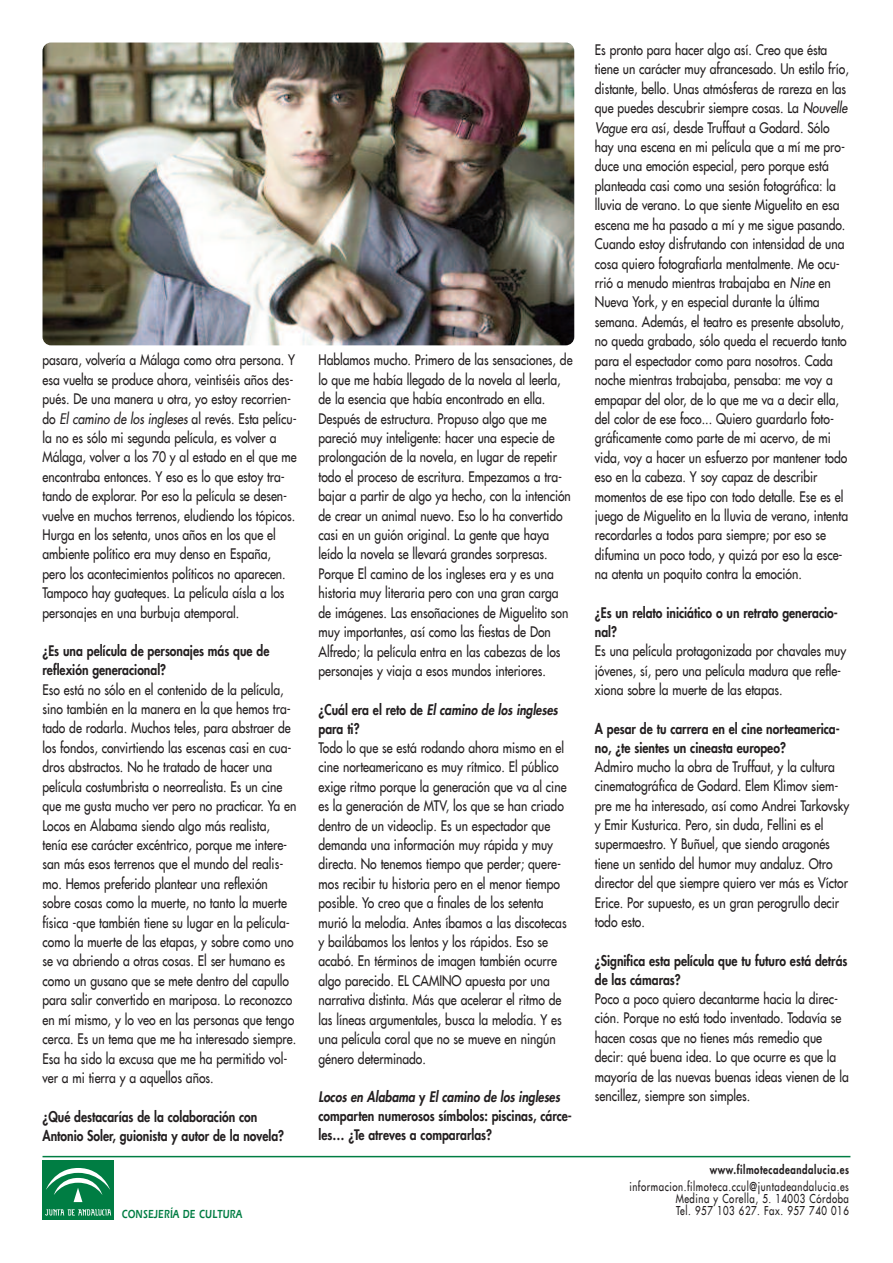
<style>
.page{position:relative;width:893px;height:1263px;background:#fff}
.page>*{position:absolute;margin:0;border:0;box-sizing:border-box;transform-origin:0 0}
.t1{font:14.25px/19.4px "Futura LT";color:#231f20;scale:.85 1}
.t2{font:800 14.25px/19px "Futura LT";color:#231f20;scale:.85 1}
.t3{font:12px/12px "Futura LT";letter-spacing:.06em;color:#231f20;text-align:right;scale:.8 1}
.t4{font:800 12px "Futura LT";letter-spacing:.06em;color:#231f20;scale:.8 1}
.t5{font:12px "Erie Black Plain";letter-spacing:.03em;color:#007d43;scale:.75 1}
.s1{font-style:italic}
</style>
<div class="page">
<hr style="left:43px;top:1156px;width:807px;height:1px;background:#007d43">
<img style="left:43px;top:43px;width:531px;height:302px;border-radius:9px">
<div style="left:43px;top:1160px;width:71px;height:60px;background:#007d43"></div>
<svg style="left:45px;top:1209px;width:66px;height:6px"></svg>
<svg style="left:46px;top:1168px;width:64px;height:35px"></svg>
<p class="t1" style="left:43px;top:350px;width:301px">pasara, volvería a Málaga como otra persona. Y esa vuelta se produce ahora, veintiséis años des&shy;pués. De una manera u otra, yo estoy recorrien&shy;do <span class="s1">El camino de los ingleses</span> al revés. Esta pelícu&shy;la no es sólo mi segunda película, es volver a Málaga, volver a los 70 y al estado en el que me encontraba entonces. Y eso es lo que estoy tra&shy;tando de explorar. Por eso la película se desen&shy;vuelve en muchos terrenos, eludiendo los tópicos.<br>Hurga en los setenta, unos años en los que el ambiente político era muy denso en España, pero los acontecimientos políticos no aparecen.<br>Tampoco hay guateques. La película aísla a los personajes en una burbuja atemporal.</p>
<p class="t2" style="left:43px;top:641px;width:268px">¿Es una película de personajes más que de reflexión generacional?</p>
<p class="t1" style="left:43px;top:679px;width:300px">Eso está no sólo en el contenido de la película, sino también en la manera en la que hemos tra&shy;tado de rodarla. Muchos teles, para abstraer de los fondos, convirtiendo las escenas casi en cua&shy;dros abstractos. No he tratado de hacer una película costumbrista o neorrealista. Es un cine que me gusta mucho ver pero no practicar. Ya en Locos en Alabama siendo algo más realista, tenía ese carácter excéntrico, porque me intere&shy;san más esos terrenos que el mundo del realis&shy;mo. Hemos preferido plantear una reflexión sobre cosas como la muerte, no tanto la muerte física -que también tiene su lugar en la película&shy;como la muerte de las etapas, y sobre como uno se va abriendo a otras cosas. El ser humano es como un gusano que se mete dentro del capullo para salir convertido en mariposa. Lo reconozco en mí mismo, y lo veo en las personas que tengo cerca. Es un tema que me ha interesado siempre.<br>Esa ha sido la excusa que me ha permitido vol&shy;ver a mi tierra y a aquellos años.</p>
<p class="t2" style="left:42px;top:1106px;width:286px">¿Qué destacarías de la colaboración con<br>Antonio Soler, guionista y autor de la novela?</p>
<p class="t1" style="left:318px;top:350px;width:300px">Hablamos mucho. Primero de las sensaciones, de lo que me había llegado de la novela al leerla, de la esencia que había encontrado en ella.<br>Después de estructura. Propuso algo que me pareció muy inteligente: hacer una especie de prolongación de la novela, en lugar de repetir todo el proceso de escritura. Empezamos a tra&shy;bajar a partir de algo ya hecho, con la intención de crear un animal nuevo. Eso lo ha convertido casi en un guión original. La gente que haya leído la novela se llevará grandes sorpresas.<br>Porque El camino de los ingleses era y es una historia muy literaria pero con una gran carga de imágenes. Las ensoñaciones de Miguelito son muy importantes, así como las fiestas de Don Alfredo; la película entra en las cabezas de los personajes y viaja a esos mundos interiores.</p>
<p class="t2" style="left:318px;top:699px;width:283px">¿Cuál era el reto de <span class="s1">El camino de los ingleses </span>para ti?</p>
<p class="t1" style="left:318px;top:738px;width:294px">Todo lo que se está rodando ahora mismo en el cine norteamericano es muy rítmico. El público exige ritmo porque la generación que va al cine es la generación de MTV, los que se han criado dentro de un videoclip. Es un espectador que demanda una información muy rápida y muy directa. No tenemos tiempo que perder; quere&shy;mos recibir tu historia pero en el menor tiempo posible. Yo creo que a finales de los setenta murió la melodía. Antes íbamos a las discotecas y bailábamos los lentos y los rápidos. Eso se acabó. En términos de imagen también ocurre algo parecido. EL CAMINO apuesta por una narrativa distinta. Más que acelerar el ritmo de las líneas argumentales, busca la melodía. Y es una película coral que no se mueve en ningún género determinado.</p>
<p class="t2" style="left:318px;top:1087px;width:300px"><span class="s1">Locos en Alabama</span> y <span class="s1">El camino de los ingleses </span>comparten numerosos símbolos: piscinas, cárce&shy;les… ¿Te atreves a compararlas?</p>
<p class="t1" style="left:595px;top:40px;width:300px">Es pronto para hacer algo así. Creo que ésta tiene un carácter muy afrancesado. Un estilo frío, distante, bello. Unas atmósferas de rareza en las que puedes descubrir siempre cosas. La <span class="s1">Nouvelle Vague</span> era así, desde Truffaut a Godard. Sólo hay una escena en mi película que a mí me pro&shy;duce una emoción especial, pero porque está planteada casi como una sesión fotográfica: la lluvia de verano. Lo que siente Miguelito en esa escena me ha pasado a mí y me sigue pasando.<br>Cuando estoy disfrutando con intensidad de una cosa quiero fotografiarla mentalmente. Me ocu&shy;rrió a menudo mientras trabajaba en <span class="s1">Nine</span> en Nueva York, y en especial durante la última semana. Además, el teatro es presente absoluto, no queda grabado, sólo queda el recuerdo tanto para el espectador como para nosotros. Cada noche mientras trabajaba, pensaba: me voy a empapar del olor, de lo que me va a decir ella, del color de ese foco... Quiero guardarlo foto&shy;gráficamente como parte de mi acervo, de mi vida, voy a hacer un esfuerzo por mantener todo eso en la cabeza. Y soy capaz de describir momentos de ese tipo con todo detalle. Ese es el juego de Miguelito en la lluvia de verano, intenta recordarles a todos para siempre; por eso se difumina un poco todo, y quizá por eso la esce&shy;na atenta un poquito contra la emoción.</p>
<p class="t2" style="left:595px;top:603px;width:287px">¿Es un relato iniciático o un retrato generacio&shy;nal?</p>
<p class="t1" style="left:595px;top:641px;width:297px">Es una película protagonizada por chavales muy jóvenes, sí, pero una película madura que refle&shy;xiona sobre la muerte de las etapas.</p>
<p class="t2" style="left:595px;top:718px;width:290px">A pesar de tu carrera en el cine norteamerica&shy;no, ¿te sientes un cineasta europeo?</p>
<p class="t1" style="left:595px;top:757px;width:301px">Admiro mucho la obra de Truffaut, y la cultura cinematográfica de Godard. Elem Klimov siem&shy;pre me ha interesado, así como Andrei Tarkovsky y Emir Kusturica. Pero, sin duda, Fellini es el supermaestro. Y Buñuel, que siendo aragonés tiene un sentido del humor muy andaluz. Otro director del que siempre quiero ver más es Víctor Erice. Por supuesto, es un gran perogrullo decir todo esto.</p>
<p class="t2" style="left:595px;top:951px;width:299px">¿Significa esta película que tu futuro está detrás de las cámaras?</p>
<p class="t1" style="left:595px;top:989px;width:300px">Poco a poco quiero decantarme hacia la direc&shy;ción. Porque no está todo inventado. Todavía se hacen cosas que no tienes más remedio que decir: qué buena idea. Lo que ocurre es que la mayoría de las nuevas buenas ideas vienen de la sencillez, siempre son simples.</p>
<p class="t4" style="left:710px;top:1162px;width:175px">www.filmotecadeandalucia.es</p>
<p class="t3" style="left:629px;top:1180px;width:276px">informacion.filmoteca.ccul@juntadeandalucia.es<br>Medina y Corella, 5. 14003 Córdoba</p>
<p class="t5" style="left:122px;top:1209px;width:162px">CONSEJERÍA DE CULTURA</p>
<p class="t3" style="left:676px;top:1204px;width:217px">Tel. 957 103 627. Fax. 957 740 016</p>
</div>
